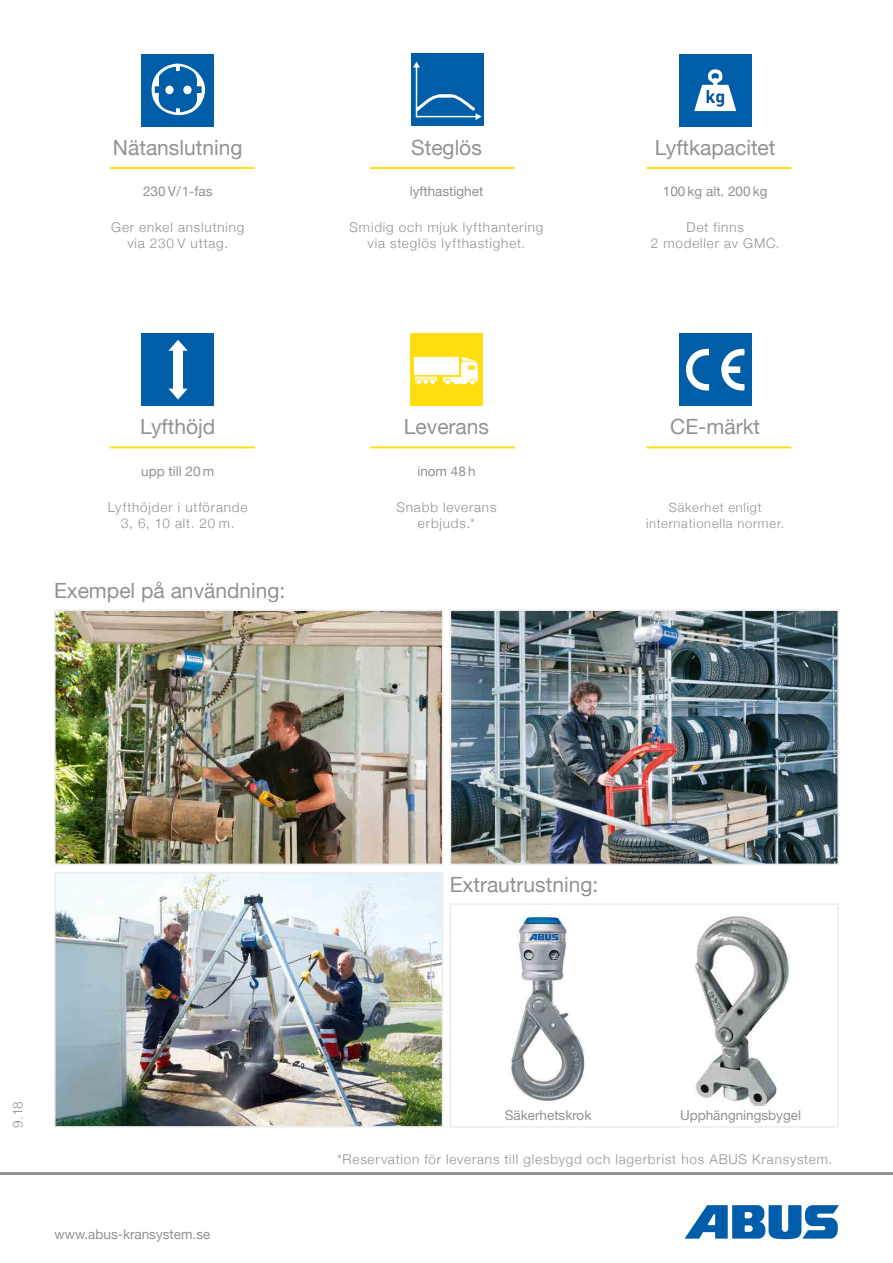
<style>
.page{position:relative;width:893px;height:1263px;background:#fff}
.page>*{position:absolute;margin:0;border:0;box-sizing:border-box;transform-origin:0 0}
.t1{font:21px "Helvetica Neue";color:#929292}
.t2{font:700 18px "DIN";color:#00519e}
.t3{font:300 13.5px/16.2px "Helvetica Neue";letter-spacing:.06em;color:#929292;text-align:center}
.t4{font:13.5px "Helvetica Neue";color:#929292}
.t5{font:300 13.5px "Helvetica";color:#929292}
.t6{font:300 12.9px/16.2px "Helvetica Neue";letter-spacing:.065em;color:#929292;text-align:center}
</style>
<div class="page">
<img style="left:453px;top:612px;width:383px;height:250px">
<div style="left:450px;top:609px;width:389px;height:256px;border:2px solid #ededed"></div>
<img style="left:57px;top:612px;width:383px;height:250px">
<div style="left:54px;top:609px;width:389px;height:256px;border:2px solid #ededed"></div>
<img style="left:57px;top:875px;width:383px;height:249px">
<div style="left:54px;top:872px;width:389px;height:255px;border:2px solid #ededed"></div>
<svg style="left:684px;top:1205px;width:155px;height:34px"></svg>
<hr style="left:0;top:1173px;width:893px;height:2px;background:#929292">
<div style="left:142px;top:54px;width:72px;height:72px;background:#005ea8"></div>
<svg style="left:151px;top:63px;width:55px;height:53px"></svg>
<div style="left:165px;top:86px;width:9px;height:8px;background:#fff;border-radius:50%"></div>
<div style="left:183px;top:86px;width:9px;height:8px;background:#fff;border-radius:50%"></div>
<div style="left:411px;top:54px;width:72px;height:72px;background:#005ea8"></div>
<hr style="left:416px;top:65px;width:1px;height:52px;background:#fff">
<svg style="left:413px;top:62px;width:7px;height:6px"></svg>
<svg style="left:415px;top:93px;width:67px;height:27px"></svg>
<div style="left:679px;top:54px;width:72px;height:72px;background:#005ea8"></div>
<svg style="left:694px;top:69px;width:42px;height:42px"></svg>
<div style="left:679px;top:333px;width:72px;height:73px;background:#005ea8"></div>
<svg style="left:685px;top:348px;width:24px;height:43px"></svg>
<svg style="left:721px;top:348px;width:24px;height:43px"></svg>
<div style="left:410px;top:333px;width:73px;height:73px;background:#ffde10"></div>
<div style="left:413px;top:357px;width:48px;height:19px;background:#fff"></div>
<svg style="left:443px;top:357px;width:35px;height:28px"></svg>
<div style="left:444px;top:379px;width:7px;height:6px;border:1px solid #ffde10;border-radius:50%"></div>
<div style="left:423px;top:378px;width:6px;height:7px;border:1px solid #ffde10;border-radius:50%"></div>
<div style="left:429px;top:378px;width:7px;height:7px;border:1px solid #ffde10;border-radius:50%"></div>
<div style="left:416px;top:378px;width:6px;height:7px;border:1px solid #ffde10;border-radius:50%"></div>
<svg style="left:414px;top:377px;width:23px;height:7px"></svg>
<div style="left:142px;top:333px;width:72px;height:73px;background:#005ea8"></div>
<svg style="left:168px;top:340px;width:20px;height:11px"></svg>
<svg style="left:168px;top:388px;width:20px;height:12px"></svg>
<div style="left:173px;top:349px;width:10px;height:40px;background:#fff"></div>
<svg style="left:110px;top:446px;width:145px;height:2px"></svg>
<svg style="left:370px;top:446px;width:145px;height:2px"></svg>
<svg style="left:646px;top:446px;width:145px;height:2px"></svg>
<svg style="left:110px;top:167px;width:145px;height:2px"></svg>
<svg style="left:370px;top:167px;width:145px;height:2px"></svg>
<svg style="left:646px;top:167px;width:145px;height:2px"></svg>
<div style="left:450px;top:903px;width:389px;height:224px;border:2px solid #ededed"></div>
<img style="left:695px;top:916px;width:95px;height:190px">
<img style="left:509px;top:914px;width:76px;height:188px">
<h1 class="t1" style="left:113px;top:129px;width:131px">Nätanslutning</h1>
<p class="t4" style="left:143px;top:180px;width:71px">230 V/1-fas</p>
<p class="t3" style="left:111px;top:219px;width:135px">Ger enkel anslutning via 230 V uttag.</p>
<h1 class="t1" style="left:411px;top:129px;width:72px">Steglös</h1>
<p class="t4" style="left:410px;top:180px;width:75px">lyfthastighet</p>
<p class="t3" style="left:350px;top:219px;width:195px">Smidig och mjuk lyfthantering via steglös lyfthastighet.</p>
<h1 class="t1" style="left:140px;top:409px;width:77px">Lyfthöjd</h1>
<p class="t4" style="left:141px;top:459px;width:75px">upp till 20 m</p>
<p class="t3" style="left:108px;top:498px;width:141px">Lyfthöjder i utförande<br>3, 6, 10 alt. 20 m.</p>
<h1 class="t1" style="left:54px;top:573px;width:233px">Exempel på användning:</h1>
<h1 class="t1" style="left:404px;top:409px;width:87px">Leverans</h1>
<p class="t4" style="left:417px;top:459px;width:60px">inom 48 h</p>
<p class="t3" style="left:396px;top:498px;width:101px">Snabb leverans erbjuds.*</p>
<h2 class="t2" style="left:706px;top:85px;width:21px">kg</h2>
<h1 class="t1" style="left:655px;top:129px;width:122px">Lyftkapacitet</h1>
<p class="t4" style="left:663px;top:180px;width:106px">100 kg alt. 200 kg</p>
<p class="t3" style="left:651px;top:219px;width:130px">Det finns<br>2 modeller av GMC.</p>
<h1 class="t1" style="left:670px;top:409px;width:91px">CE-märkt</h1>
<p class="t6" style="left:646px;top:498px;width:140px">Säkerhet enligt internationella normer.</p>
<p class="t5" style="left:7px;top:1127px;width:28px;rotate:-90deg">9.18</p>
<p class="t4" style="left:55px;top:1223px;width:157px">www.abus-kransystem.se</p>
<h1 class="t1" style="left:450px;top:866px;width:150px">Extrautrustning:</h1>
<p class="t4" style="left:505px;top:1104px;width:88px">Säkerhetskrok</p>
<p class="t4" style="left:680px;top:1104px;width:123px">Upphängningsbygel</p>
<p class="t3" style="left:337px;top:1151px;width:497px">*Reservation för leverans till glesbygd och lagerbrist hos ABUS Kransystem.</p>
</div>
